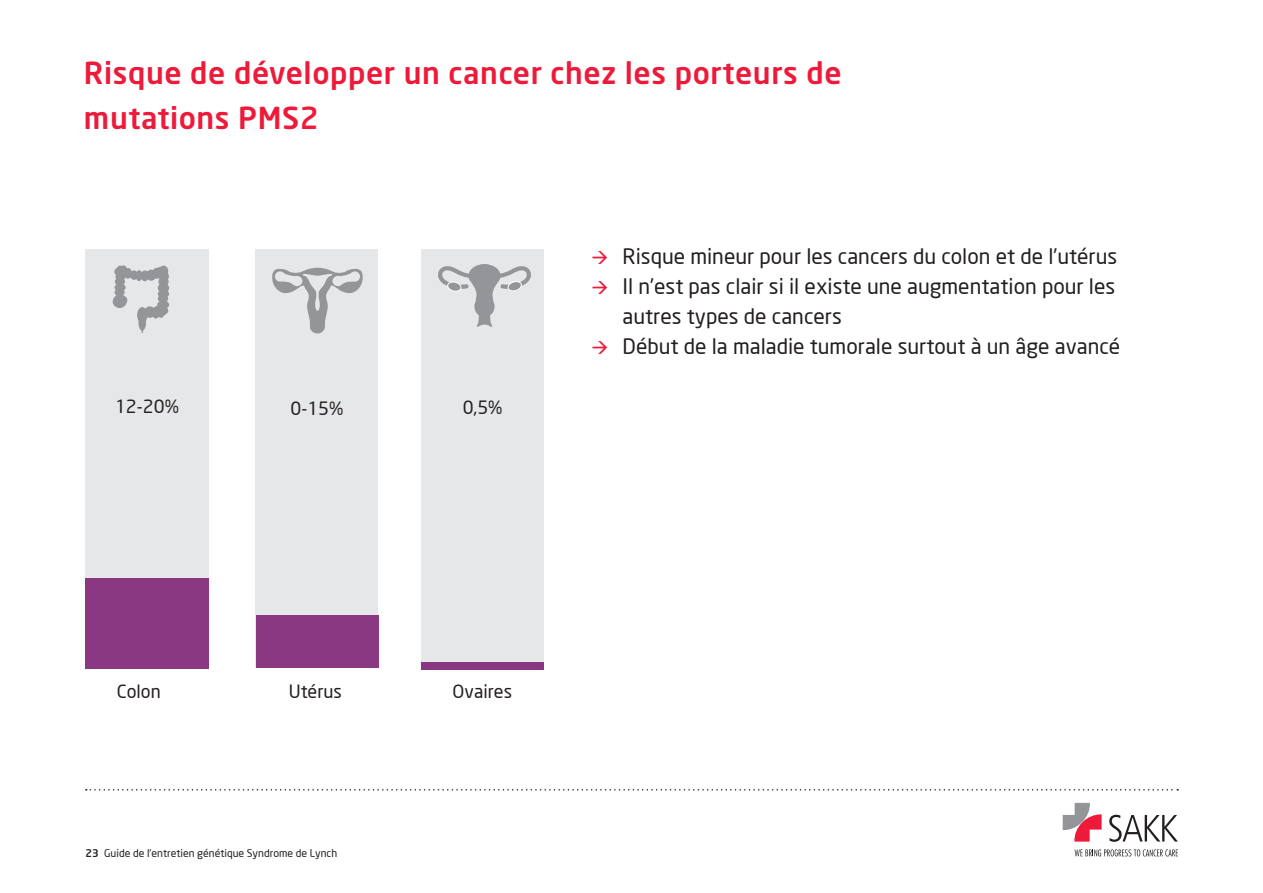
<style>
.page{position:relative;width:1263px;height:893px;background:#fff}
.page>*{position:absolute;margin:0;border:0;box-sizing:border-box;transform-origin:0 0}
.t1{font:500 30px/45px "Neo Sans Std";letter-spacing:.02em;color:#ed1a3a}
.t2{font:21px/30px "Neo Sans";color:#231f20}
.t3{font:18px "Neo Sans";color:#231f20}
.t4{font:10.5px "Neo Sans";color:#231f20}
.s1{font-family:"Neo Sans Std";font-weight:500}
</style>
<div class="page">
<svg style="left:1063px;top:803px;width:38px;height:39px"></svg>
<svg style="left:1109px;top:815px;width:69px;height:27px"></svg>
<svg style="left:1074px;top:849px;width:104px;height:7px"></svg>
<svg style="left:86px;top:789px;width:1092px;height:2px"></svg>
<div style="left:86px;top:249px;width:123px;height:419px;background:#e6e7e9"></div>
<div style="left:255px;top:249px;width:123px;height:419px;background:#e6e7e9"></div>
<div style="left:421px;top:249px;width:123px;height:417px;background:#e6e7e9"></div>
<div style="left:256px;top:615px;width:122px;height:53px;background:#893881"></div>
<div style="left:421px;top:662px;width:123px;height:7px;background:#893881"></div>
<div style="left:85px;top:578px;width:123px;height:90px;background:#893881"></div>
<svg style="left:113px;top:265px;width:56px;height:68px"></svg>
<svg style="left:272px;top:268px;width:91px;height:65px"></svg>
<svg style="left:438px;top:264px;width:93px;height:63px"></svg>
<h1 class="t1" style="left:84px;top:50px;width:759px">Risque de développer un cancer chez les porteurs de mutations PMS2</h1>
<p class="t3" style="left:115px;top:396px;width:65px">12-20%</p>
<p class="t3" style="left:291px;top:397px;width:54px">0-15%</p>
<p class="t3" style="left:463px;top:397px;width:41px">0,5%</p>
<p class="t3" style="left:117px;top:681px;width:45px">Colon</p>
<p class="t3" style="left:289px;top:681px;width:55px">Utérus</p>
<p class="t3" style="left:453px;top:681px;width:61px">Ovaires</p>
<p class="t4" style="left:86px;top:846px;width:253px"><span class="s1">23</span> Guide de l’entretien génétique Syndrome de Lynch</p>
<p class="t2" style="left:623px;top:241px;width:499px">Risque mineur pour les cancers du colon et de l’utérus Il n’est pas clair si il existe une augmentation pour les autres types de cancers<br>Début de la maladie tumorale surtout à un âge avancé</p>
</div>
